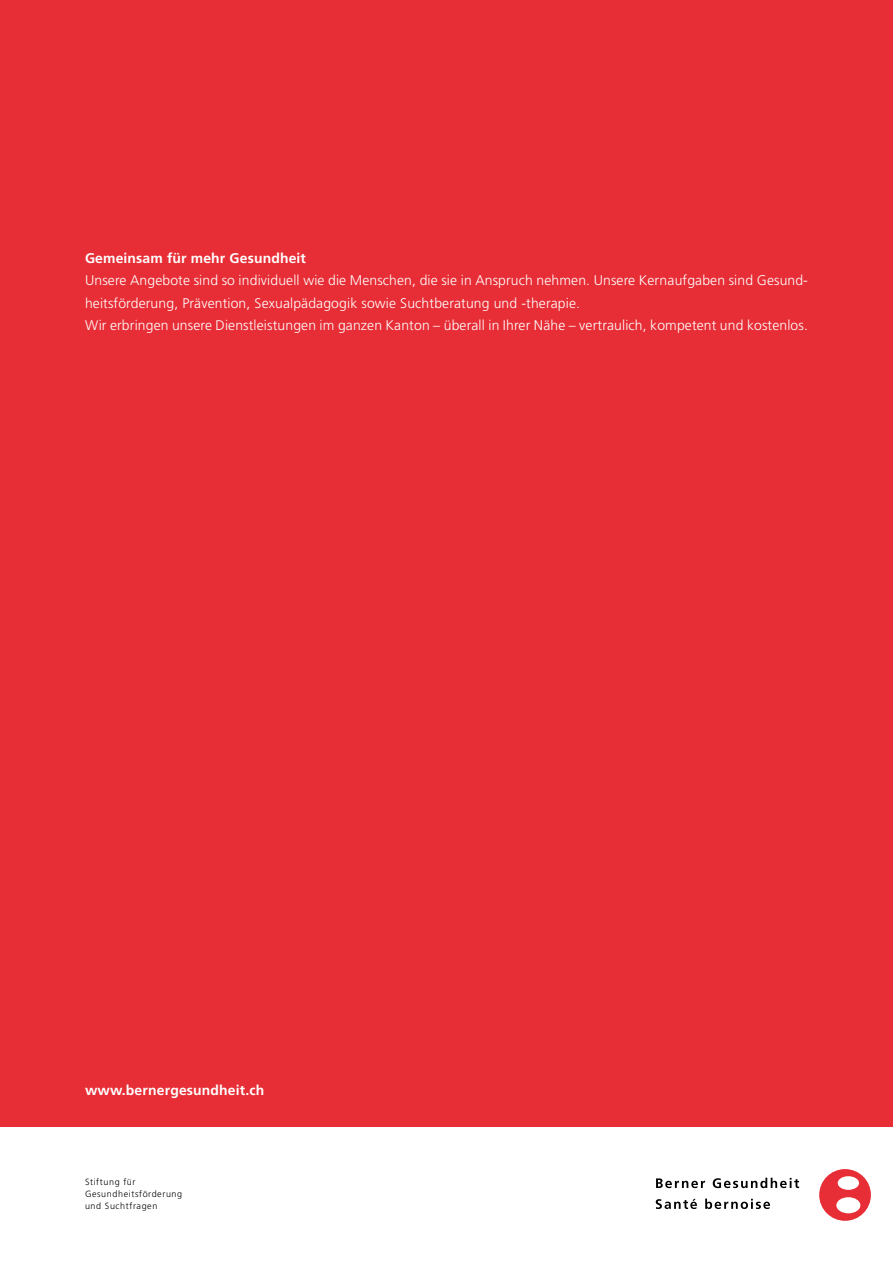
<style>
.page{position:relative;width:893px;height:1263px;background:#fff}
.page>*{position:absolute;margin:0;border:0;box-sizing:border-box;transform-origin:0 0}
.t1{font:300 13.95px/22.5px "Frutiger LT Std";letter-spacing:.01em;color:#fff}
.t2{font:700 13.95px "Frutiger LT Std";letter-spacing:.01em;color:#fff}
.t3{font:300 9px/12.1px "Frutiger";letter-spacing:.065em;color:#000}
</style>
<div class="page">
<svg style="left:819px;top:1169px;width:52px;height:52px"></svg>
<svg style="left:656px;top:1178px;width:49px;height:10px"></svg>
<svg style="left:713px;top:1178px;width:86px;height:10px"></svg>
<svg style="left:656px;top:1199px;width:41px;height:10px"></svg>
<svg style="left:705px;top:1198px;width:65px;height:11px"></svg>
<div style="left:0;top:0;width:893px;height:1127px;background:#e72d35"></div>
<p class="t2" style="left:85px;top:250px;width:222px">Gemeinsam für mehr Gesundheit</p>
<p class="t1" style="left:85px;top:269px;width:724px">Unsere Angebote sind so individuell wie die Menschen, die sie in Anspruch nehmen. Unsere Kernaufgaben sind Gesund&shy;heitsförderung, Prävention, Sexualpädagogik sowie Suchtberatung und -therapie.<br>Wir erbringen unsere Dienstleistungen im ganzen Kanton – überall in Ihrer Nähe – vertraulich, kompetent und kostenlos.</p>
<p class="t2" style="left:85px;top:1082px;width:181px">www.bernergesundheit.ch</p>
<p class="t3" style="left:85px;top:1176px;width:99px">Stiftung für<br>Gesundheitsförderung und Suchtfragen</p>
</div>
